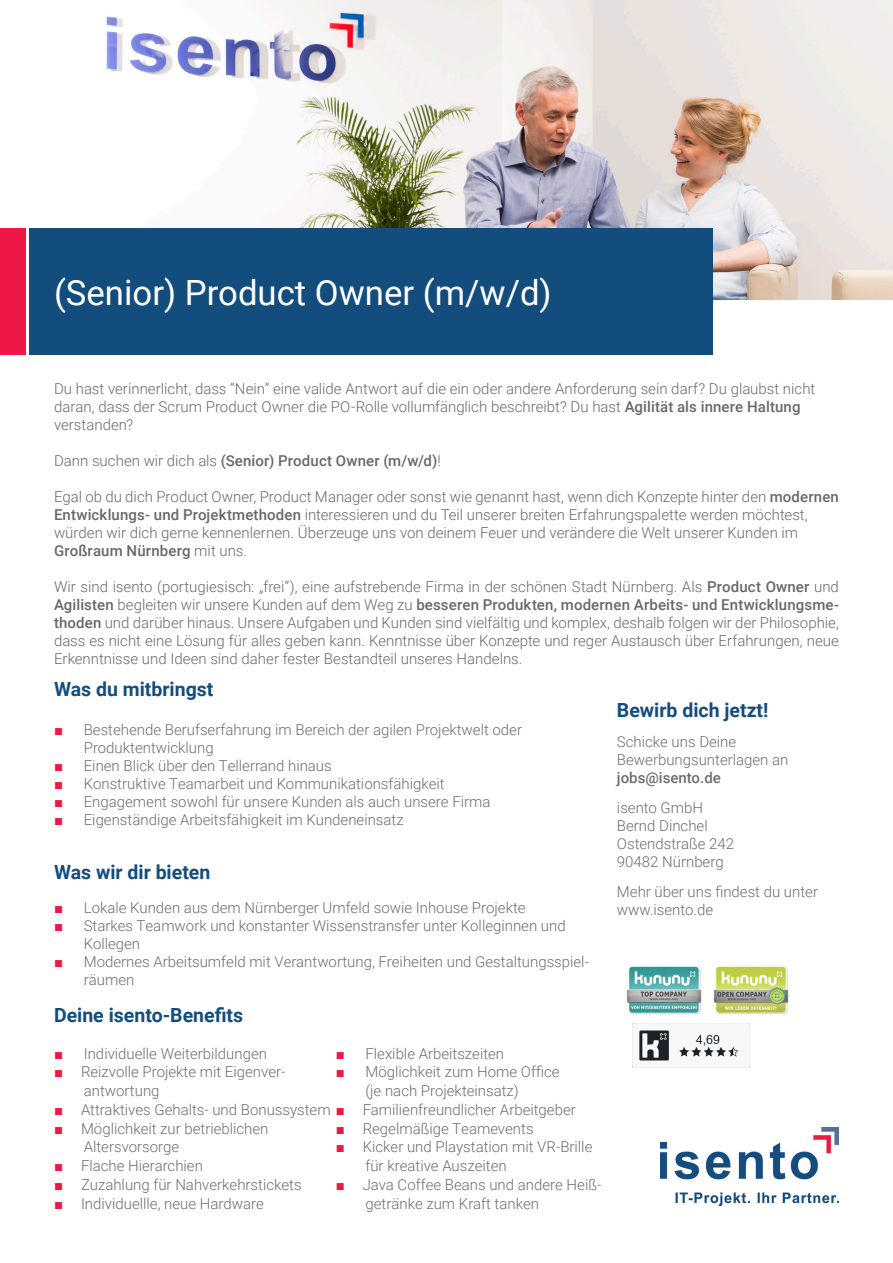
<style>
.page{position:relative;width:893px;height:1263px;background:#fff}
.page>*{position:absolute;margin:0;border:0;box-sizing:border-box;transform-origin:0 0}
.Überschrift_in_blaue{font:34.8px "Roboto";color:#fff}
.Überschriften_im_Tex{font:700 19.5px "Roboto";color:#134d7e}
.Fließtext_grau{font:700 19.5px "Roboto";color:#134d7e}
.Fließtext_grau-2{font:300 15px/18px "Roboto";color:#6c6d70}
.t1{font:300 15px/18px "Roboto";color:#66696a}
.Aufzählung{font:300 15px "Roboto";color:#6c6d70}
.t2{font:500 15px "Roboto";letter-spacing:.01em;color:#66696a}
.s1{font-weight:500}
.s2{font-weight:300}
.s3{font-family:"Arial";font-weight:400;color:#ed1845}
</style>
<div class="page">
<img style="left:106px;top:0;width:787px;height:300px">
<div style="left:28px;top:228px;width:685px;height:126px;background:#134d7e"></div>
<div style="left:0;top:228px;width:26px;height:126px;background:#ed1845"></div>
<img style="left:632px;top:1023px;width:118px;height:44px">
<img style="left:627px;top:966px;width:74px;height:49px">
<img style="left:714px;top:966px;width:74px;height:49px">
<img style="left:660px;top:1128px;width:179px;height:77px">
<p class="Überschrift_in_blaue" style="left:54px;top:268px;width:499px">(Senior) Product Owner (m/w/d)</p>
<p class="t1" style="left:54px;top:379px;width:763px">Du hast verinnerlicht, dass “Nein” eine valide Antwort auf die ein oder andere Anforderung sein darf? Du glaubst nicht</p>
<p class="t1" style="left:54px;top:397px;width:748px">daran, dass der Scrum Product Owner die PO-Rolle vollumfänglich beschreibt? Du hast <span class="s1">Agilität als innere Haltung</span></p>
<p class="t1" style="left:54px;top:415px;width:81px">verstanden?</p>
<p class="t2" style="left:54px;top:450px;width:388px"><span class="s2">Dann suchen wir dich als</span> (Senior) Product Owner (m/w/d)<span class="s2">!</span></p>
<p class="t1" style="left:54px;top:487px;width:786px">Egal ob du dich Product Owner, Product Manager oder sonst wie genannt hast, wenn dich Konzepte hinter den <span class="s1">modernen<br>Entwicklungs- und Projektmethoden</span> interessieren und du Teil unserer breiten Erfahrungspalette werden möchtest,</p>
<p class="t1" style="left:54px;top:523px;width:746px">würden wir dich gerne kennenlernen. Überzeuge uns von deinem Feuer und verändere die Welt unserer Kunden im</p>
<p class="t2" style="left:54px;top:540px;width:195px">Großraum Nürnberg <span class="s2">mit uns.</span></p>
<p class="t1" style="left:54px;top:577px;width:786px;text-align:justify">Wir sind isento (portugiesisch: „frei“), eine aufstrebende Firma in der schönen Stadt Nürnberg. Als <span class="s1">Product Owner</span> und <span class="s1">Agilisten</span> begleiten wir unsere Kunden auf dem Weg zu <span class="s1">besseren Produkten, modernen Arbeits- und Entwicklungsme&shy;thoden</span> und darüber hinaus. Unsere Aufgaben und Kunden sind vielfältig und komplex, deshalb folgen wir der Philosophie, dass es nicht eine Lösung für alles geben kann. Kenntnisse über Konzepte und reger Austausch über Erfahrungen, neue Erkenntnisse und Ideen sind daher fester Bestandteil unseres Handelns.</p>
<p class="Fließtext_grau" style="left:54px;top:676px;width:161px">Was du mitbringst</p>
<p class="Fließtext_grau-2" style="left:84px;top:720px;width:440px;text-indent:-30px"><span class="s3">■</span> Bestehende Berufserfahrung im Bereich der agilen Projektwelt oder<br>Produktentwicklung</p>
<p class="Fließtext_grau-2" style="left:54px;top:756px;width:279px"><span class="s3">■</span> Einen Blick über den Tellerrand hinaus</p>
<p class="Fließtext_grau-2" style="left:54px;top:774px;width:392px"><span class="s3">■</span> Konstruktive Teamarbeit und Kommunikationsfähigkeit</p>
<p class="Fließtext_grau-2" style="left:54px;top:792px;width:438px"><span class="s3">■</span> Engagement sowohl für unsere Kunden als auch unsere Firma</p>
<p class="Fließtext_grau-2" style="left:54px;top:810px;width:351px"><span class="s3">■</span> Eigenständige Arbeitsfähigkeit im Kundeneinsatz</p>
<p class="Überschriften_im_Tex" style="left:54px;top:859px;width:158px">Was wir dir bieten</p>
<p class="Fließtext_grau-2" style="left:54px;top:898px;width:473px"><span class="s3">■</span> Lokale Kunden aus dem Nürnberger Umfeld sowie Inhouse Projekte</p>
<p class="Fließtext_grau-2" style="left:84px;top:916px;width:483px;text-indent:-30px"><span class="s3">■</span> Starkes Teamwork und konstanter Wissenstransfer unter Kolleginnen und<br>Kollegen</p>
<p class="Fließtext_grau-2" style="left:84px;top:952px;width:507px;text-indent:-30px"><span class="s3">■</span> Modernes Arbeitsumfeld mit Verantwortung, Freiheiten und Gestaltungsspiel&shy;räumen</p>
<p class="Überschriften_im_Tex" style="left:54px;top:1001px;width:191px">Deine isento-Benefits</p>
<p class="Fließtext_grau-2" style="left:54px;top:1044px;width:215px"><span class="s3">■</span> Individuelle Weiterbildungen</p>
<p class="Fließtext_grau-2" style="left:54px;top:1062px;width:233px"><span class="s3">■</span> Reizvolle Projekte mit Eigenver-</p>
<p class="Aufzählung" style="left:84px;top:1080px;width:77px">antwortung</p>
<p class="Fließtext_grau-2" style="left:54px;top:1100px;width:523px"><span class="s3">■</span> Attraktives Gehalts- und Bonussystem <span class="s3">■</span> Familienfreundlicher Arbeitgeber</p>
<p class="Fließtext_grau-2" style="left:54px;top:1119px;width:216px"><span class="s3">■</span> Möglichkeit zur betrieblichen</p>
<p class="Aufzählung" style="left:84px;top:1136px;width:97px">Altersvorsorge</p>
<p class="Fließtext_grau-2" style="left:54px;top:1156px;width:150px"><span class="s3">■</span> Flache Hierarchien</p>
<p class="Fließtext_grau-2" style="left:54px;top:1175px;width:249px"><span class="s3">■</span> Zuzahlung für Nahverkehrstickets</p>
<p class="Fließtext_grau-2" style="left:54px;top:1194px;width:211px"><span class="s3">■</span> Individuellle, neue Hardware</p>
<p class="Fließtext_grau-2" style="left:336px;top:1044px;width:170px"><span class="s3">■</span> Flexible Arbeitszeiten</p>
<p class="Fließtext_grau-2" style="left:336px;top:1062px;width:225px"><span class="s3">■</span> Möglichkeit zum Home Office</p>
<p class="Aufzählung" style="left:365px;top:1080px;width:155px">(je nach Projekteinsatz)</p>
<p class="Fließtext_grau-2" style="left:336px;top:1119px;width:199px"><span class="s3">■</span> Regelmäßige Teamevents</p>
<p class="Fließtext_grau-2" style="left:336px;top:1137px;width:258px"><span class="s3">■</span> Kicker und Playstation mit VR-Brille</p>
<p class="Aufzählung" style="left:365px;top:1155px;width:143px">für kreative Auszeiten</p>
<p class="Fließtext_grau-2" style="left:336px;top:1175px;width:267px"><span class="s3">■</span> Java Coffee Beans und andere Heiß-</p>
<p class="Aufzählung" style="left:365px;top:1193px;width:175px">getränke zum Kraft tanken</p>
<p class="Überschriften_im_Tex" style="left:617px;top:696px;width:153px">Bewirb dich jetzt!</p>
<p class="Fließtext_grau-2" style="left:617px;top:732px;width:121px">Schicke uns Deine</p>
<p class="Fließtext_grau-2" style="left:617px;top:750px;width:173px">Bewerbungsunterlagen an <span class="s1">jobs@isento.de</span></p>
<p class="Fließtext_grau-2" style="left:617px;top:798px;width:119px">isento GmbH<br>Bernd Dinchel<br>Ostendstraße 242</p>
<p class="Fließtext_grau-2" style="left:617px;top:852px;width:108px">90482 Nürnberg</p>
<p class="Fließtext_grau-2" style="left:617px;top:882px;width:203px">Mehr über uns findest du unter www.isento.de</p>
</div>
